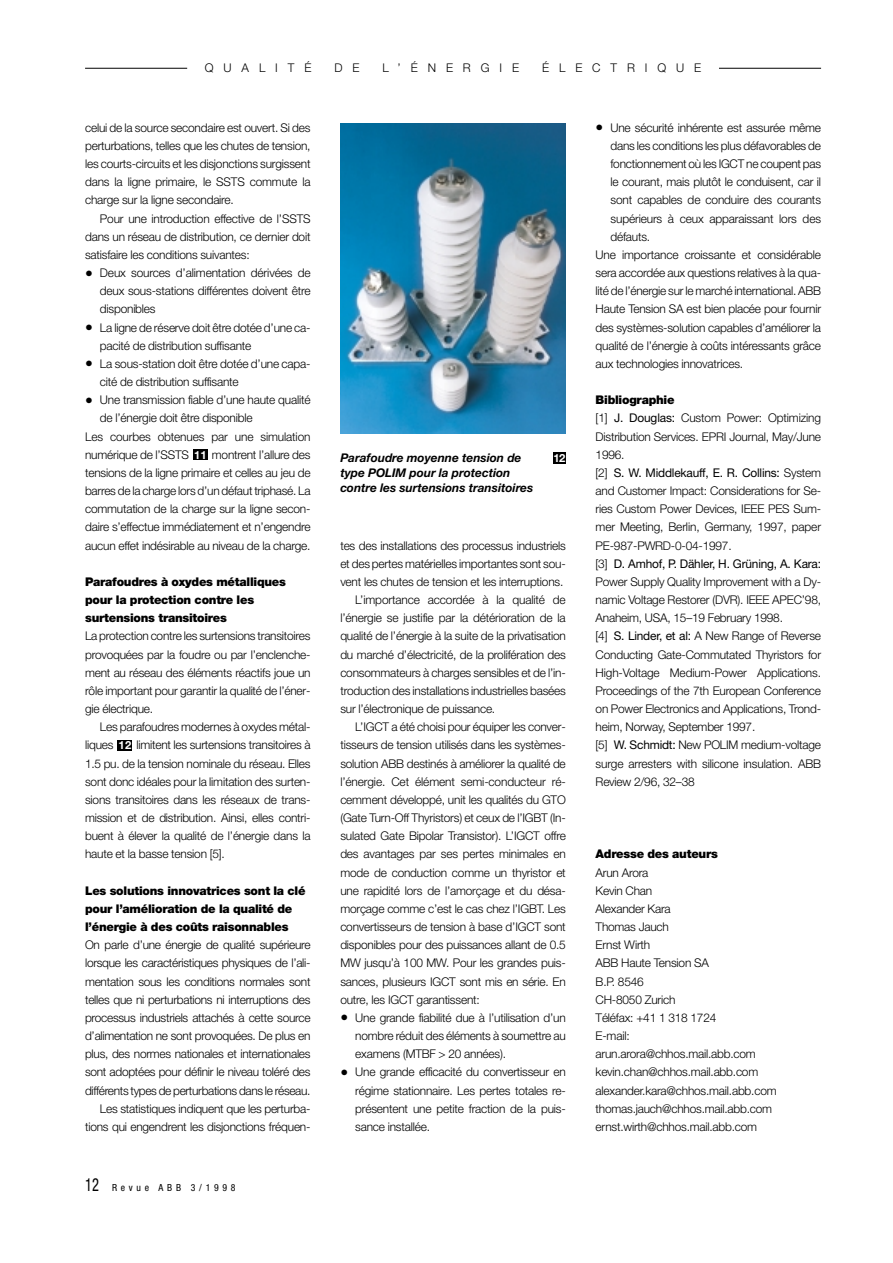
<style>
.page{position:relative;width:893px;height:1263px;background:#fff}
.page>*{position:absolute;margin:0;border:0;box-sizing:border-box;transform-origin:0 0}
.t1{font:300 12px/18.1px "Helvetica Neue";letter-spacing:-.015em;color:#000;text-align:justify}
.t2{font:900 12px/18.1px "Helvetica Neue";letter-spacing:-.02em;color:#000}
.t3{font:italic 700 12px/15px "Helvetica Neue";color:#000}
.t4{font:300 12px "Helvetica Neue";letter-spacing:.835em;color:#000}
.t5{font:700 11.25px "Helvetica Neue";color:#fff}
.t6{font:condensed 9.75px "Helvetica Neue";letter-spacing:.385em;color:#000}
.s1{font-size:15.75px}
.s2{font-weight:700;font-size:11.25px;color:#fff}
.s3{font-size:18px}
.s4{font-weight:900}
.s5{font-weight:400}
</style>
<div class="page">
<div style="left:117px;top:740px;width:15px;height:11px;background:#000"></div>
<div style="left:193px;top:449px;width:15px;height:11px;background:#000"></div>
<div style="left:553px;top:453px;width:13px;height:11px;background:#000"></div>
<img style="left:340px;top:123px;width:226px;height:311px">
<hr style="left:85px;top:68px;width:102px;height:1px;background:#000">
<hr style="left:719px;top:68px;width:102px;height:1px;background:#000">
<p class="t4" style="left:205px;top:64px;width:108px">QUALITÉ</p>
<p class="t1" style="left:334px;top:60px;width:27px">D E</p>
<p class="t4" style="left:382px;top:64px;width:138px">L’ÉNERGIE</p>
<p class="t4" style="left:542px;top:64px;width:161px">ÉLECTRIQUE</p>
<p class="t1" style="left:85px;top:120px;width:227px">celui de la source secondaire est ouvert. Si des perturbations, telles que les chutes de tension, les courts-circuits et les disjonctions surgissent dans la ligne primaire, le SSTS commute la charge sur la ligne secondaire.</p>
<p class="t1" style="left:85px;top:210px;width:227px;text-indent:15px">Pour une introduction effective de l’SSTS dans un réseau de distribution, ce dernier doit satisfaire les conditions suivantes:</p>
<p class="t1" style="left:100px;top:265px;width:212px;text-indent:-15px"><span class="s1">•</span> Deux sources d’alimentation dérivées de deux sous-stations différentes doivent être disponibles</p>
<p class="t1" style="left:100px;top:319px;width:212px;text-indent:-15px"><span class="s1">•</span> La ligne de réserve doit être dotée d’une ca&shy;pacité de distribution suffisante</p>
<p class="t1" style="left:100px;top:356px;width:212px;text-indent:-15px"><span class="s1">•</span> La sous-station doit être dotée d’une capa&shy;cité de distribution suffisante</p>
<p class="t1" style="left:85px;top:392px;width:227px"><span class="s1">•</span> Une transmission fiable d’une haute qualité</p>
<p class="t1" style="left:100px;top:410px;width:154px">de l’énergie doit être disponible</p>
<p class="t1" style="left:85px;top:428px;width:227px">Les courbes obtenues par une simulation</p>
<p class="t1" style="left:85px;top:447px;width:227px">numérique de l’SSTS <span class="s2">11</span> montrent l’allure des</p>
<p class="t1" style="left:85px;top:465px;width:227px">tensions de la ligne primaire et celles au jeu de</p>
<p class="t1" style="left:85px;top:483px;width:227px">barres de la charge lors d’un défaut triphasé. La</p>
<p class="t1" style="left:85px;top:501px;width:227px">commutation de la charge sur la ligne secon-</p>
<p class="t1" style="left:85px;top:519px;width:227px">daire s’effectue immédiatement et n’engendre</p>
<p class="t1" style="left:85px;top:537px;width:227px">aucun effet indésirable au niveau de la charge.</p>
<p class="t2" style="left:85px;top:574px;width:202px">Parafoudres à oxydes métalliques pour la protection contre les surtensions transitoires</p>
<p class="t1" style="left:85px;top:628px;width:227px">La protection contre les surtensions transitoires provoquées par la foudre ou par l’enclenche&shy;ment au réseau des éléments réactifs joue un rôle important pour garantir la qualité de l’éner&shy;gie électrique.</p>
<p class="t1" style="left:85px;top:719px;width:227px;text-indent:15px">Les parafoudres modernes à oxydes métal&shy;liques <span class="s2">12</span> limitent les surtensions transitoires à 1.5 pu. de la tension nominale du réseau. Elles sont donc idéales pour la limitation des surten&shy;sions transitoires dans les réseaux de trans&shy;mission et de distribution. Ainsi, elles contri&shy;buent à élever la qualité de l’énergie dans la haute et la basse tension [5].</p>
<p class="t2" style="left:85px;top:882px;width:222px">Les solutions innovatrices sont la clé pour l’amélioration de la qualité de l’énergie à des coûts raisonnables</p>
<p class="t1" style="left:85px;top:937px;width:227px;text-align:right">On parle d’une énergie de qualité supérieure lorsque les caractéristiques physiques de l’ali&shy;mentation sous les conditions normales sont telles que ni perturbations ni interruptions des processus industriels attachés à cette source d’alimentation ne sont provoquées. De plus en plus, des normes nationales et internationales sont adoptées pour définir le niveau toléré des différents types de perturbations dans le réseau.<br>Les statistiques indiquent que les perturba&shy;tions qui engendrent les disjonctions fréquen-</p>
<p class="t6" style="left:85px;top:1184px;width:152px"><span class="s3">12</span> Revue ABB 3/1998</p>
<p class="t3" style="left:340px;top:452px;width:194px">Parafoudre moyenne tension de type POLIM pour la protection contre les surtensions transitoires</p>
<p class="t5" style="left:553px;top:454px;width:13px">12</p>
<p class="t1" style="left:340px;top:537px;width:227px">tes des installations des processus industriels</p>
<p class="t1" style="left:340px;top:556px;width:227px">et des pertes matérielles importantes sont sou-</p>
<p class="t1" style="left:340px;top:574px;width:224px">vent les chutes de tension et les interruptions.</p>
<p class="t1" style="left:355px;top:592px;width:212px">L’importance accordée à la qualité de</p>
<p class="t1" style="left:340px;top:610px;width:227px">l’énergie se justifie par la détérioration de la</p>
<p class="t1" style="left:340px;top:628px;width:227px">qualité de l’énergie à la suite de la privatisation</p>
<p class="t1" style="left:340px;top:646px;width:227px">du marché d’électricité, de la prolifération des</p>
<p class="t1" style="left:340px;top:665px;width:227px">consommateurs à charges sensibles et de l’in-</p>
<p class="t1" style="left:340px;top:683px;width:227px">troduction des installations industrielles basées</p>
<p class="t1" style="left:340px;top:701px;width:156px">sur l’électronique de puissance.</p>
<p class="t1" style="left:355px;top:719px;width:212px">L’IGCT a été choisi pour équiper les conver-</p>
<p class="t1" style="left:340px;top:737px;width:227px">tisseurs de tension utilisés dans les systèmes-</p>
<p class="t1" style="left:340px;top:755px;width:227px">solution ABB destinés à améliorer la qualité de</p>
<p class="t1" style="left:340px;top:774px;width:227px">l’énergie. Cet élément semi-conducteur ré-</p>
<p class="t1" style="left:340px;top:792px;width:227px">cemment développé, unit les qualités du GTO</p>
<p class="t1" style="left:340px;top:810px;width:227px">(Gate Turn-Off Thyristors) et ceux de l’IGBT (In-</p>
<p class="t1" style="left:340px;top:828px;width:227px">sulated Gate Bipolar Transistor). L’IGCT offre</p>
<p class="t1" style="left:340px;top:846px;width:227px">des avantages par ses pertes minimales en</p>
<p class="t1" style="left:340px;top:864px;width:227px">mode de conduction comme un thyristor et</p>
<p class="t1" style="left:340px;top:883px;width:227px">une rapidité lors de l’amorçage et du désa-</p>
<p class="t1" style="left:340px;top:901px;width:227px">morçage comme c’est le cas chez l’IGBT. Les</p>
<p class="t1" style="left:340px;top:919px;width:227px">convertisseurs de tension à base d’IGCT sont</p>
<p class="t1" style="left:340px;top:937px;width:227px">disponibles pour des puissances allant de 0.5</p>
<p class="t1" style="left:340px;top:955px;width:227px">MW jusqu’à 100 MW. Pour les grandes puis-</p>
<p class="t1" style="left:340px;top:973px;width:227px">sances, plusieurs IGCT sont mis en série. En</p>
<p class="t1" style="left:340px;top:992px;width:141px">outre, les IGCT garantissent:</p>
<p class="t1" style="left:355px;top:1010px;width:212px;text-indent:-15px"><span class="s1">•</span> Une grande fiabilité due à l’utilisation d’un nombre réduit des éléments à soumettre au examens (MTBF &gt; 20 années).</p>
<p class="t1" style="left:355px;top:1064px;width:212px;text-indent:-15px"><span class="s1">•</span> Une grande efficacité du convertisseur en régime stationnaire. Les pertes totales re&shy;présentent une petite fraction de la puis&shy;sance installée.</p>
<p class="t1" style="left:595px;top:120px;width:227px"><span class="s1">•</span> Une sécurité inhérente est assurée même</p>
<p class="t1" style="left:610px;top:138px;width:212px">dans les conditions les plus défavorables de</p>
<p class="t1" style="left:610px;top:156px;width:212px">fonctionnement où les IGCT ne coupent pas</p>
<p class="t1" style="left:610px;top:174px;width:212px">le courant, mais plutôt le conduisent, car il</p>
<p class="t1" style="left:610px;top:192px;width:212px">sont capables de conduire des courants</p>
<p class="t1" style="left:610px;top:210px;width:212px">supérieurs à ceux apparaissant lors des</p>
<p class="t1" style="left:610px;top:229px;width:41px">défauts.</p>
<p class="t1" style="left:595px;top:247px;width:227px">Une importance croissante et considérable</p>
<p class="t1" style="left:595px;top:265px;width:227px">sera accordée aux questions relatives à la qua-</p>
<p class="t1" style="left:595px;top:283px;width:227px">lité de l’énergie sur le marché international. ABB</p>
<p class="t1" style="left:595px;top:301px;width:227px">Haute Tension SA est bien placée pour fournir</p>
<p class="t1" style="left:595px;top:319px;width:227px">des systèmes-solution capables d’améliorer la</p>
<p class="t1" style="left:595px;top:338px;width:227px">qualité de l’énergie à coûts intéressants grâce</p>
<p class="t1" style="left:595px;top:356px;width:149px">aux technologies innovatrices.</p>
<p class="t1" style="left:595px;top:392px;width:227px;text-align:left"><span class="s4">Bibliographie<br></span>[1] <span class="s5">J. Douglas:</span> Custom Power: Optimizing Distribution Services. EPRI Journal, May/June 1996.<br>[2] <span class="s5">S. W. Middlekauff, E. R. Collins:</span> System and Customer Impact: Considerations for Se&shy;ries Custom Power Devices, IEEE PES Sum&shy;mer Meeting, Berlin, Germany, 1997, paper PE-987-PWRD-0-04-1997.<br>[3] <span class="s5">D. Amhof, P. Dähler, H. Grüning, A. Kara:<br></span>Power Supply Quality Improvement with a Dy&shy;namic Voltage Restorer (DVR). IEEE APEC’98, Anaheim, USA, 15–19 February 1998.<br>[4] <span class="s5">S. Linder, et al:</span> A New Range of Reverse Conducting Gate-Commutated Thyristors for High-Voltage Medium-Power Applications.<br>Proceedings of the 7th European Conference on Power Electronics and Applications, Trond&shy;heim, Norway, September 1997.<br>[5] <span class="s5">W. Schmidt:</span> New POLIM medium-voltage surge arresters with silicone insulation. ABB Review 2/96, 32–38</p>
<p class="t2" style="left:595px;top:846px;width:124px">Adresse des auteurs</p>
<p class="t1" style="left:595px;top:864px;width:182px;text-align:left">Arun Arora<br>Kevin Chan<br>Alexander Kara<br>Thomas Jauch<br>Ernst Wirth<br>ABB Haute Tension SA<br>B.P. 8546<br>CH-8050 Zurich<br>Téléfax: +41 1 318 1724<br>E-mail: arun.arora@chhos.mail.abb.com kevin.chan@chhos.mail.abb.com alexander.kara@chhos.mail.abb.com thomas.jauch@chhos.mail.abb.com ernst.wirth@chhos.mail.abb.com</p>
</div>
